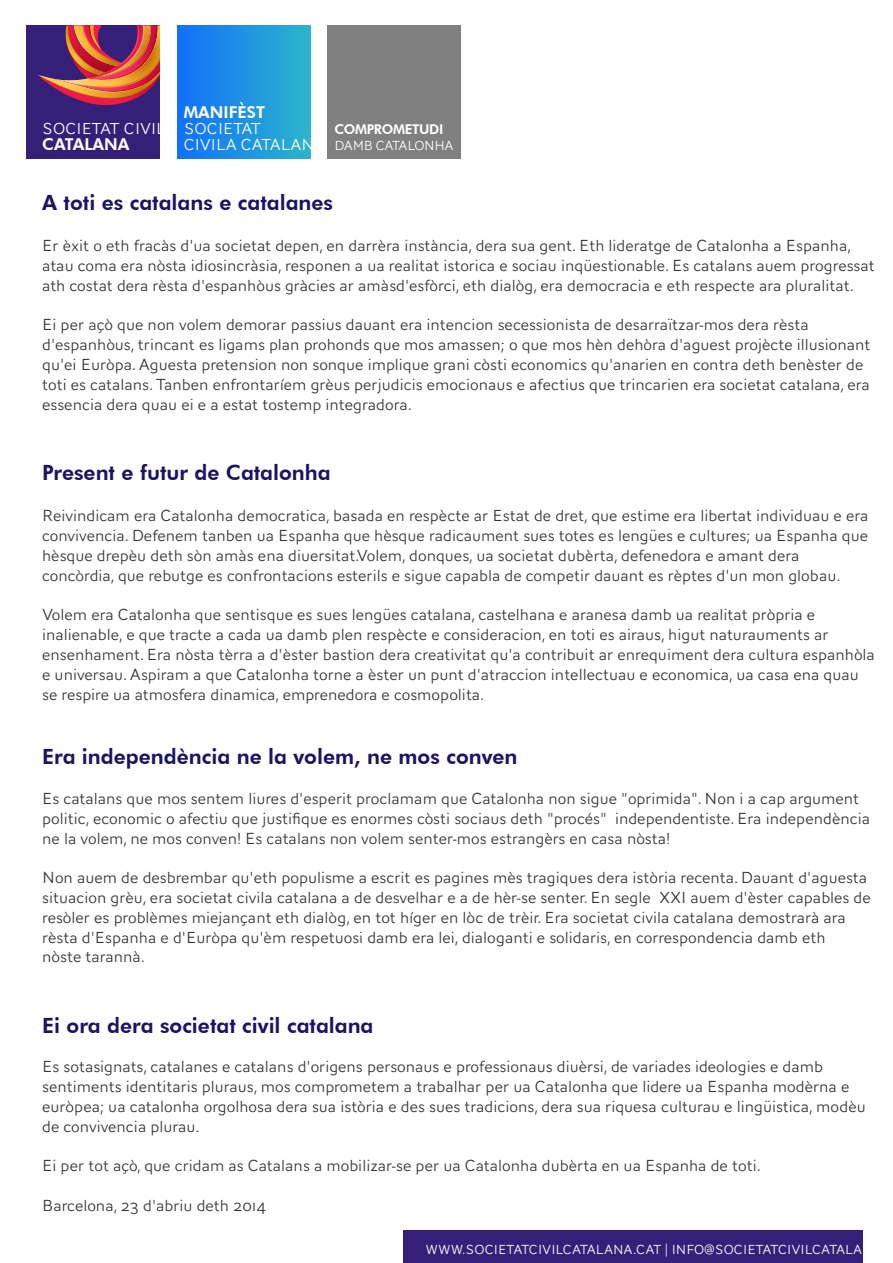
<style>
.page{position:relative;width:893px;height:1263px;background:#fff}
.page>*{position:absolute;margin:0;border:0;box-sizing:border-box;transform-origin:0 0}
.t1{font:800 21px "Futura BT";color:#1b1464}
.t2{font:300 16.5px/19.8px "AW Conqueror Sans";color:#333}
.t3{font:300 16.35px/15.6px "AW Conqueror Sans";color:#fff}
.t4{font:800 16.35px "Futura BT";color:#fff}
.t5{font:300 13.5px "AW Conqueror Sans";letter-spacing:-.01em;color:#fff}
.t6{font:800 13.5px "Futura BT";letter-spacing:-.025em;color:#fff}
</style>
<div class="page">
<div style="left:327px;top:25px;width:133px;height:134px;background:#808080"></div>
<div style="left:177px;top:25px;width:133px;height:133px;background:linear-gradient(to right,#1170fb,#2cb5cb)"></div>
<div style="left:27px;top:25px;width:133px;height:134px;background:#351f78"></div>
<img style="left:38px;top:25px;width:122px;height:80px">
<div style="left:404px;top:1231px;width:459px;height:32px;background:#351f78"></div>
<p class="t3" style="left:42px;top:121px;width:125px">SOCIETAT CIVIL</p>
<p class="t4" style="left:42px;top:134px;width:89px">CATALANA</p>
<p class="t4" style="left:184px;top:103px;width:83px">MANIFÈST</p>
<p class="t3" style="left:184px;top:121px;width:143px">SOCIETAT<br>CIVILA CATALANA</p>
<p class="t6" style="left:335px;top:121px;width:110px">COMPROMETUDI</p>
<p class="t5" style="left:335px;top:134px;width:121px">DAMB CATALONHA</p>
<p class="t1" style="left:42px;top:190px;width:292px">A toti es catalans e catalanes</p>
<p class="t2" style="left:42px;top:236px;width:834px">Er èxit o eth fracàs d'ua societat depen, en darrèra instància, dera sua gent. Eth lideratge de Catalonha a Espanha, atau coma era nòsta idiosincràsia, responen a ua realitat istorica e sociau inqüestionable. Es catalans auem progressat ath costat dera rèsta d'espanhòus gràcies ar amàsd'esfòrci, eth dialòg, era democracia e eth respecte ara pluralitat.</p>
<p class="t2" style="left:42px;top:315px;width:830px">Ei per açò que non volem demorar passius dauant era intencion secessionista de desarraïtzar-mos dera rèsta d'espanhòus, trincant es ligams plan prohonds que mos amassen; o que mos hèn dehòra d'aguest projècte illusionant qu'ei Euròpa. Aguesta pretension non sonque implique grani còsti economics qu'anarien en contra deth benèster de toti es catalans. Tanben enfrontaríem grèus perjudicis emocionaus e afectius que trincarien era societat catalana, era essencia dera quau ei e a estat tostemp integradora.</p>
<p class="t1" style="left:42px;top:460px;width:290px">Present e futur de Catalonha</p>
<p class="t2" style="left:42px;top:506px;width:828px">Reivindicam era Catalonha democratica, basada en respècte ar Estat de dret, que estime era libertat individuau e era convivencia. Defenem tanben ua Espanha que hèsque radicaument sues totes es lengües e cultures; ua Espanha que hèsque drepèu deth sòn amàs ena diuersitat.Volem, donques, ua societat dubèrta, defenedora e amant dera concòrdia, que rebutge es confrontacions esterils e sigue capabla de competir dauant es rèptes d'un mon globau.</p>
<p class="t2" style="left:42px;top:605px;width:834px">Volem era Catalonha que sentisque es sues lengües catalana, castelhana e aranesa damb ua realitat pròpria e inalienable, e que tracte a cada ua damb plen respècte e consideracion, en toti es airaus, higut naturauments ar ensenhament. Era nòsta tèrra a d'èster bastion dera creativitat qu'a contribuit ar enrequiment dera cultura espanhòla e universau. Aspiram a que Catalonha torne a èster un punt d'atraccion intellectuau e economica, ua casa ena quau se respire ua atmosfera dinamica, emprenedora e cosmopolita.</p>
<p class="t1" style="left:42px;top:744px;width:477px">Era independència ne la volem, ne mos conven</p>
<p class="t2" style="left:42px;top:788px;width:829px">Es catalans que mos sentem liures d'esperit proclamam que Catalonha non sigue "oprimida". Non i a cap argument politic, economic o afectiu que justifique es enormes còsti sociaus deth "procés" independentiste. Era independència ne la volem, ne mos conven! Es catalans non volem senter-mos estrangèrs en casa nòsta!</p>
<p class="t2" style="left:42px;top:868px;width:830px">Non auem de desbrembar qu'eth populisme a escrit es pagines mès tragiques dera istòria recenta. Dauant d'aguesta situacion grèu, era societat civila catalana a de desvelhar e a de hèr-se senter. En segle XXI auem d'èster capables de resòler es problèmes miejançant eth dialòg, en tot híger en lòc de trèir. Era societat civila catalana demostrarà ara rèsta d'Espanha e d'Euròpa qu'èm respetuosi damb era lei, dialoganti e solidaris, en correspondencia damb eth<br>nòste tarannà.</p>
<p class="t1" style="left:42px;top:1012px;width:333px">Ei ora dera societat civil catalana</p>
<p class="t2" style="left:42px;top:1057px;width:825px">Es sotasignats, catalanes e catalans d'origens personaus e professionaus diuèrsi, de variades ideologies e damb sentiments identitaris pluraus, mos comprometem a trabalhar per ua Catalonha que lidere ua Espanha modèrna e euròpea; ua catalonha orgolhosa dera sua istòria e des sues tradicions, dera sua riquesa culturau e lingüistica, modèu de convivencia plurau.</p>
<p class="t2" style="left:42px;top:1156px;width:720px">Ei per tot açò, que cridam as Catalans a mobilizar-se per ua Catalonha dubèrta en ua Espanha de toti.</p>
<p class="t2" style="left:42px;top:1195px;width:225px">Barcelona, 23 d'abriu deth 2014</p>
<p class="t5" style="left:426px;top:1238px;width:471px">WWW.SOCIETATCIVILCATALANA.CAT | INFO@SOCIETATCIVILCATALANA.C</p>
</div>
